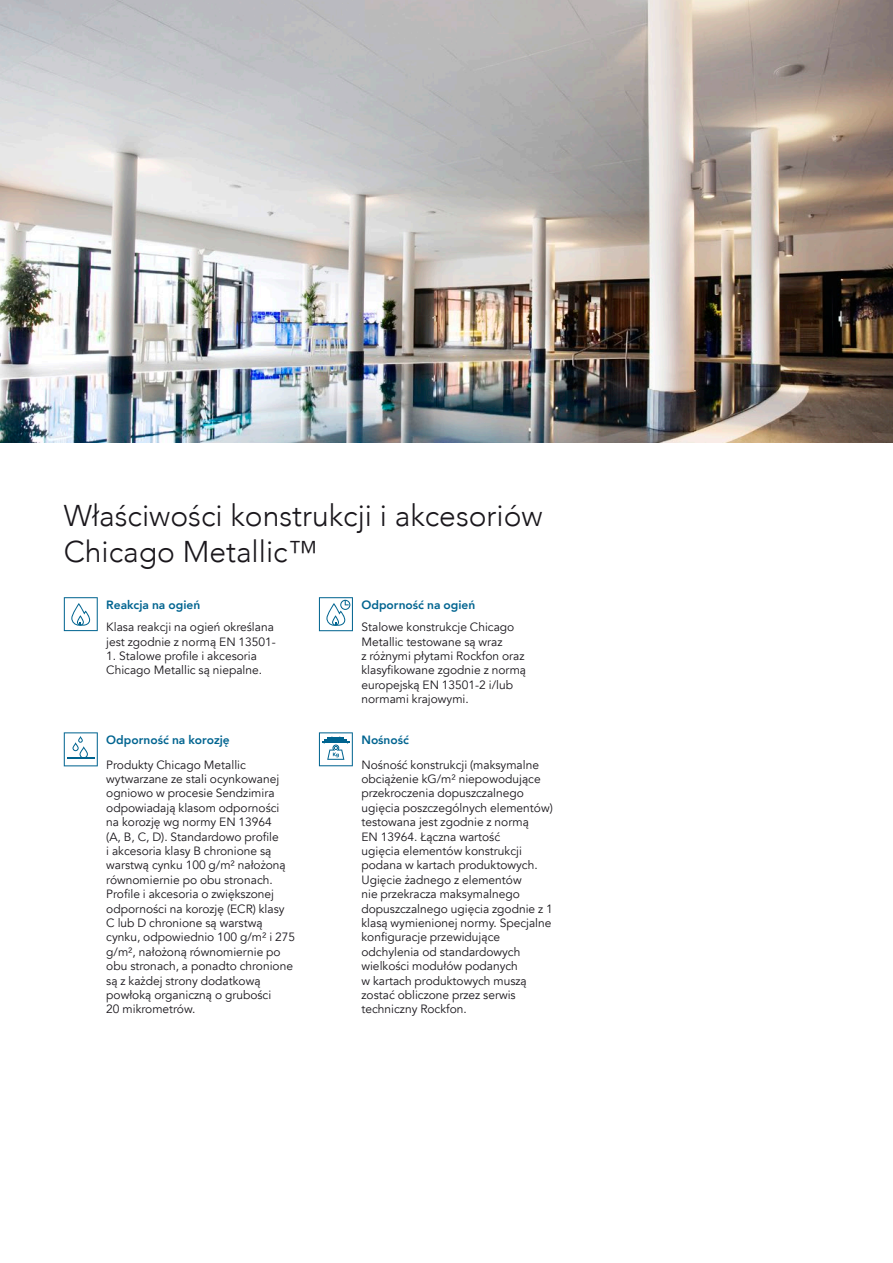
<style>
.page{position:relative;width:893px;height:1263px;background:#fff}
.page>*{position:absolute;margin:0;border:0;box-sizing:border-box;transform-origin:0 0}
.t1{font:300 30px/36px "Avenir";color:#1a171c}
.t2{font:12px/14.4px "Avenir";color:#1a171c}
.t3{font:800 12px "Avenir";color:#006490}
</style>
<div class="page">
<svg style="left:64px;top:597px;width:34px;height:34px"></svg>
<svg style="left:319px;top:597px;width:34px;height:34px"></svg>
<svg style="left:319px;top:732px;width:34px;height:34px"></svg>
<svg style="left:64px;top:732px;width:34px;height:34px"></svg>
<img style="left:0;top:0;width:893px;height:442px">
<h1 class="t1" style="left:64px;top:498px;width:480px">Właściwości konstrukcji i akcesoriów<br>Chicago Metallic™</h1>
<p class="t3" style="left:106px;top:596px;width:95px">Reakcja na ogień</p>
<p class="t2" style="left:106px;top:620px;width:171px">Klasa reakcji na ogień określana jest zgodnie z normą EN 13501-</p>
<p class="t2" style="left:106px;top:649px;width:157px">1. Stalowe profile i akcesoria<br>Chicago Metallic są niepalne.</p>
<p class="t3" style="left:361px;top:596px;width:115px">Odporność na ogień</p>
<p class="t2" style="left:361px;top:620px;width:166px">Stalowe konstrukcje Chicago<br>Metallic testowane są wraz<br>z różnymi płytami Rockfon oraz klasyfikowane zgodnie z normą europejską EN 13501-2 i/lub normami krajowymi.</p>
<p class="t3" style="left:361px;top:731px;width:49px">Nośność</p>
<p class="t2" style="left:361px;top:757px;width:193px">Nośność konstrukcji (maksymalne obciążenie kG/m² niepowodujące przekroczenia dopuszczalnego ugięcia poszczególnych elementów) testowana jest zgodnie z normą<br>EN 13964. Łączna wartość<br>ugięcia elementów konstrukcji podana w kartach produktowych.<br>Ugięcie żadnego z elementów<br>nie przekracza maksymalnego dopuszczalnego ugięcia zgodnie z 1 klasą wymienionej normy. Specjalne konfiguracje przewidujące odchylenia od standardowych wielkości modułów podanych<br>w kartach produktowych muszą zostać obliczone przez serwis techniczny Rockfon.</p>
<p class="t3" style="left:106px;top:731px;width:125px">Odporność na korozję</p>
<p class="t2" style="left:106px;top:757px;width:190px">Produkty Chicago Metallic wytwarzane ze stali ocynkowanej ogniowo w procesie Sendzimira odpowiadają klasom odporności na korozję wg normy EN 13964<br>(A, B, C, D). Standardowo profile<br>i akcesoria klasy B chronione są warstwą cynku 100 g/m² nałożoną równomiernie po obu stronach.<br>Profile i akcesoria o zwiększonej odporności na korozję (ECR) klasy<br>C lub D chronione są warstwą cynku, odpowiednio 100 g/m² i 275 g/m², nałożoną równomiernie po obu stronach, a ponadto chronione są z każdej strony dodatkową powłoką organiczną o grubości<br>20 mikrometrów.</p>
</div>
